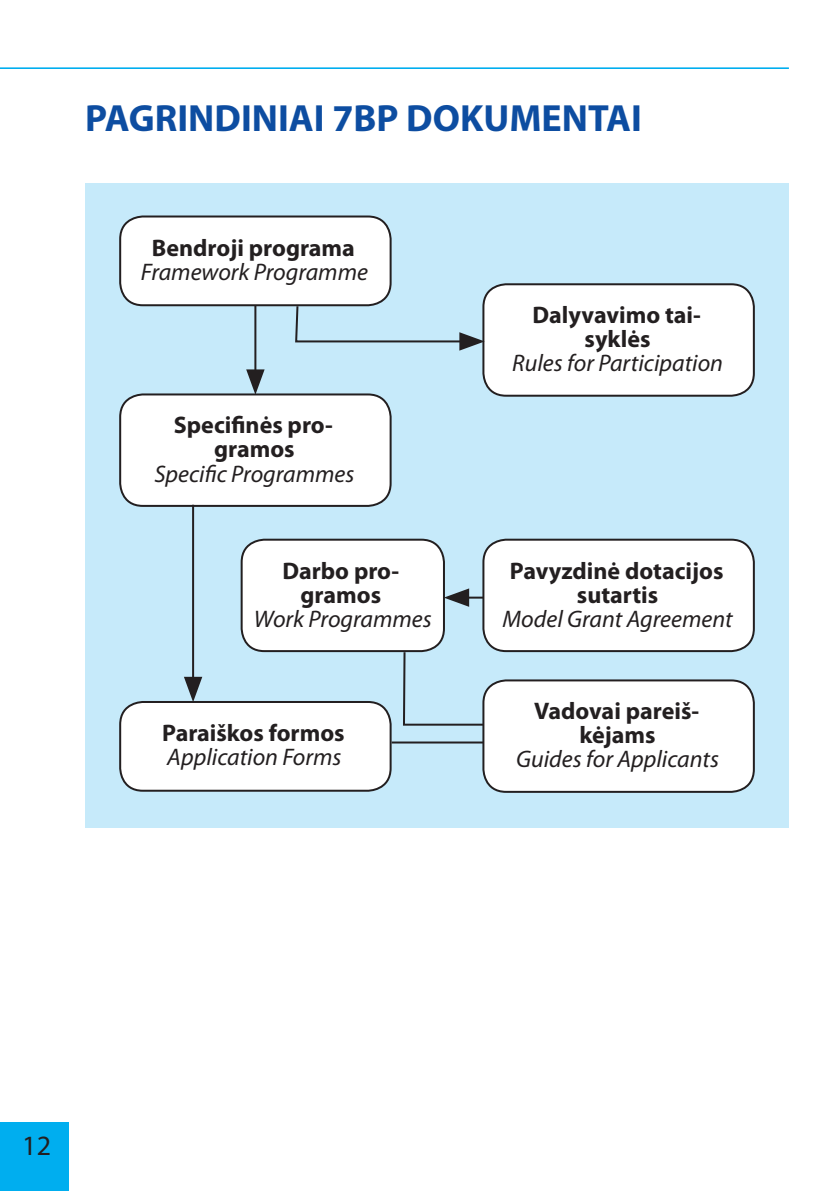
<style>
.page{position:relative;width:840px;height:1191px;background:#fff}
.page>*{position:absolute;margin:0;border:0;box-sizing:border-box;transform-origin:0 0}
.t1{font:700 38px "Myriad Pro";color:#0d4da1}
.t2{font:28px "Myriad Pro";color:#231f20}
.t3{font:700 24px/24px "Myriad Pro";color:#231f20;text-align:center}
.t4{font:italic 24px "Myriad Pro";color:#231f20}
</style>
<div class="page">
<div style="left:0;top:1122px;width:68px;height:69px;background:#00aeef"></div>
<hr style="left:0;top:67px;width:788px;height:2px;background:#00aeef">
<div style="left:85px;top:183px;width:703px;height:645px;background:#c6eafa"></div>
<div style="left:120px;top:216px;width:270px;height:89px;background:#fff;border-radius:23px"></div>
<div style="left:119px;top:215px;width:272px;height:91px;border:2px solid #231f20;border-radius:23px"></div>
<div style="left:120px;top:394px;width:270px;height:112px;background:#fff;border-radius:23px"></div>
<div style="left:119px;top:393px;width:272px;height:114px;border:2px solid #231f20;border-radius:23px"></div>
<div style="left:241px;top:539px;width:202px;height:112px;background:#fff;border-radius:23px"></div>
<div style="left:240px;top:538px;width:204px;height:114px;border:2px solid #231f20;border-radius:23px"></div>
<div style="left:483px;top:284px;width:270px;height:112px;background:#fff;border-radius:23px"></div>
<div style="left:482px;top:283px;width:272px;height:114px;border:2px solid #231f20;border-radius:23px"></div>
<div style="left:120px;top:702px;width:270px;height:88px;background:#fff;border-radius:23px"></div>
<div style="left:119px;top:701px;width:272px;height:90px;border:2px solid #231f20;border-radius:23px"></div>
<svg style="left:294px;top:304px;width:190px;height:47px"></svg>
<hr style="left:254px;top:305px;width:2px;height:71px;background:#231f20">
<svg style="left:246px;top:369px;width:18px;height:26px"></svg>
<hr style="left:192px;top:505px;width:2px;height:178px;background:#231f20">
<svg style="left:184px;top:677px;width:18px;height:25px"></svg>
<hr style="left:462px;top:596px;width:27px;height:2px;background:#231f20">
<svg style="left:443px;top:588px;width:26px;height:19px"></svg>
<div style="left:483px;top:539px;width:270px;height:112px;background:#fff;border-radius:23px"></div>
<div style="left:482px;top:538px;width:272px;height:114px;border:2px solid #231f20;border-radius:23px"></div>
<svg style="left:402px;top:650px;width:84px;height:76px"></svg>
<div style="left:483px;top:680px;width:270px;height:112px;background:#fff;border-radius:23px"></div>
<div style="left:482px;top:679px;width:272px;height:114px;border:2px solid #231f20;border-radius:23px"></div>
<hr style="left:391px;top:741px;width:92px;height:2px;background:#231f20">
<h1 class="t1" style="left:85px;top:103px;width:558px">PAGRINDINIAI 7BP DOKUMENTAI</h1>
<p class="t3" style="left:152px;top:237px;width:204px">Bendroji programa</p>
<p class="t4" style="left:141px;top:262px;width:228px">Framework Programme</p>
<p class="t3" style="left:174px;top:415px;width:160px">Specifinės pro&shy;gramos</p>
<p class="t4" style="left:154px;top:464px;width:201px">Specific Programmes</p>
<p class="t3" style="left:282px;top:560px;width:118px">Darbo pro&shy;gramos</p>
<p class="t4" style="left:254px;top:609px;width:179px">Work Programmes</p>
<p class="t3" style="left:162px;top:723px;width:184px">Paraiškos formos</p>
<p class="t4" style="left:167px;top:747px;width:175px">Application Forms</p>
<p class="t3" style="left:532px;top:305px;width:170px">Dalyvavimo tai&shy;syklės</p>
<p class="t4" style="left:512px;top:354px;width:212px">Rules for Participation</p>
<p class="t3" style="left:509px;top:560px;width:215px">Pavyzdinė dotacijos sutartis</p>
<p class="t4" style="left:502px;top:609px;width:231px">Model Grant Agreement</p>
<p class="t3" style="left:534px;top:701px;width:166px">Vadovai pareiš&shy;kėjams</p>
<p class="t4" style="left:516px;top:750px;width:204px">Guides for Applicants</p>
<p class="t2" style="left:22px;top:1135px;width:30px">12</p>
</div>
